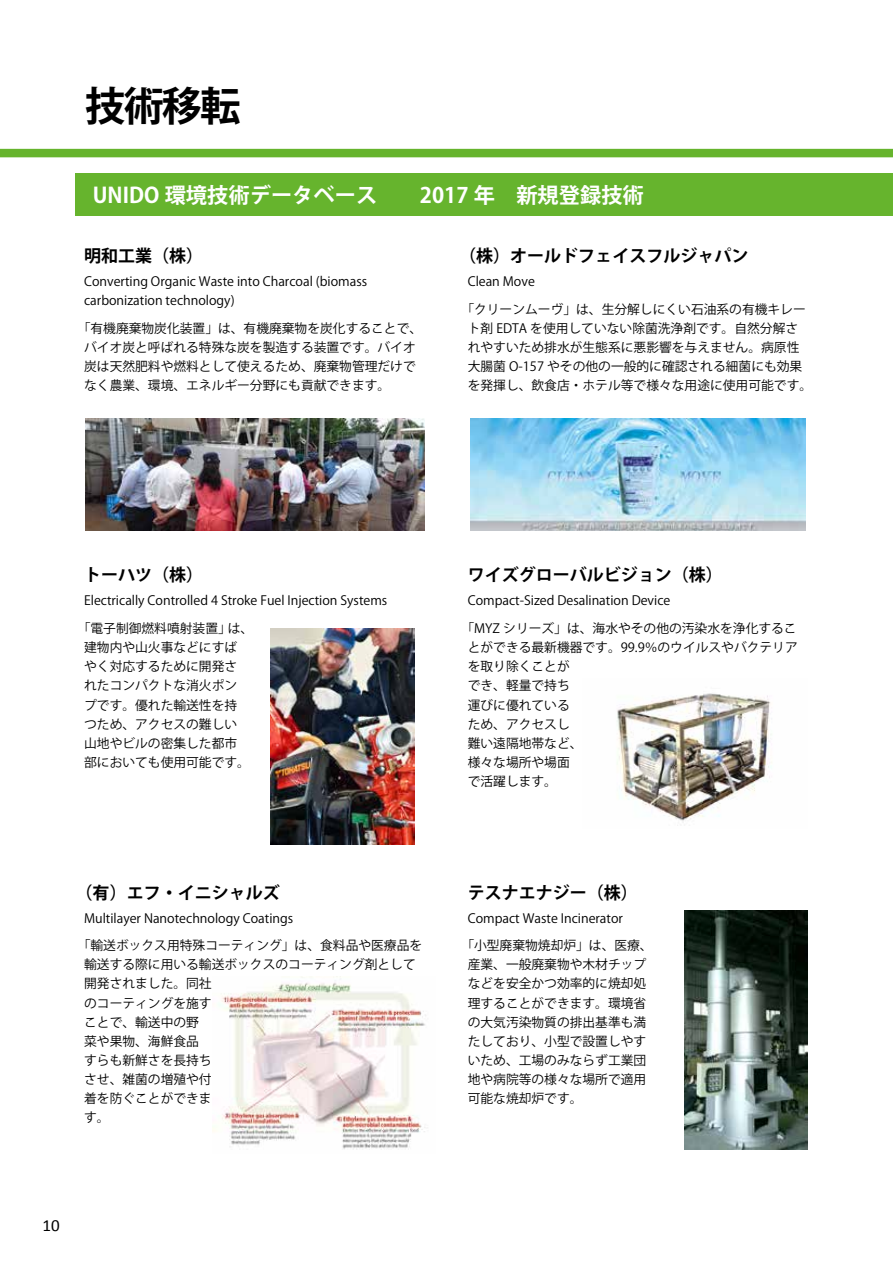
<style>
.page{position:relative;width:893px;height:1263px;background:#fff}
.page>*{position:absolute;margin:0;border:0;box-sizing:border-box;transform-origin:0 0}
.t1{font:700 40.35px "Koz Go Pr 6 N";color:#000}
.t2{font:700 21.3px "Koz Go Pr 6 N";color:#fff}
.t3{font:700 16.95px "Koz Go Pr 6 N";color:#000}
.t4{font:16.95px "Calibri";color:#000}
.t5{font:12.75px/19.2px "Koz Go Pr 6 N";color:#000}
</style>
<div class="page">
<div style="left:76px;top:173px;width:817px;height:43px;background:#66b42d"></div>
<div style="left:0;top:149px;width:893px;height:8px;background:#66b42d"></div>
<img style="left:85px;top:419px;width:339px;height:111px">
<img style="left:470px;top:419px;width:335px;height:111px">
<img style="left:617px;top:693px;width:155px;height:133px">
<img style="left:271px;top:628px;width:144px;height:216px">
<img style="left:213px;top:977px;width:213px;height:173px">
<img style="left:685px;top:911px;width:123px;height:238px">
<h1 class="t1" style="left:85px;top:83px;width:157px">技術移転</h1>
<h2 class="t2" style="left:93px;top:183px;width:553px">UNIDO 環境技術データベース　　2017 年　新規登録技術</h2>
<h3 class="t3" style="left:84px;top:246px;width:121px">明和工業（株）</h3>
<p class="t5" style="left:84px;top:272px;width:285px">Converting Organic Waste into Charcoal (biomass carbonization technology)</p>
<p class="t5" style="left:84px;top:319px;width:340px;text-indent:-6px">「有機廃棄物炭化装置」は、有機廃棄物を炭化することで、バイオ炭と呼ばれる特殊な炭を製造する装置です。バイオ炭は天然肥料や燃料として使えるため、廃棄物管理だけでなく農業、環境、エネルギー分野にも貢献できます。</p>
<h3 class="t3" style="left:459px;top:246px;width:291px">（株）オールドフェイスフルジャパン</h3>
<p class="t5" style="left:461px;top:268px;width:346px;line-height:27.6px;text-indent:6px">Clean Move<br>「クリーンムーヴ」は、生分解しにくい石油系の有機キレー</p>
<p class="t5" style="left:468px;top:319px;width:346px">ト剤 EDTA を使用していない除菌洗浄剤です。自然分解されやすいため排水が生態系に悪影響を与えません。病原性大腸菌 O-157 やその他の一般的に確認される細菌にも効果を発揮し、飲食店・ホテル等で様々な用途に使用可能です。</p>
<h3 class="t3" style="left:84px;top:566px;width:121px">トーハツ（株）</h3>
<p class="t5" style="left:78px;top:587px;width:311px;line-height:27.6px;text-indent:6px">Electrically Controlled 4 Stroke Fuel Injection Systems「電子制御燃料噴射装置」は、</p>
<p class="t5" style="left:84px;top:638px;width:167px">建物内や山火事などにすばやく対応するために開発されたコンパクトな消火ポンプです。優れた輸送性を持つため、アクセスの難しい山地やビルの密集した都市部においても使用可能です。</p>
<h3 class="t3" style="left:76px;top:883px;width:206px">（有）エフ・イニシャルズ</h3>
<p class="t5" style="left:78px;top:904px;width:346px;line-height:27.6px;text-indent:6px">Multilayer Nanotechnology Coatings<br>「輸送ボックス用特殊コーティング」は、食料品や医療品を</p>
<p class="t5" style="left:84px;top:955px;width:333px">輸送する際に用いる輸送ボックスのコーティング剤として開発されました。同社<br>のコーティングを施す<br>ことで、輸送中の野<br>菜や果物、海鮮食品<br>すらも新鮮さを長持ち<br>させ、雑菌の増殖や付<br>着を防ぐことができま<br>す。</p>
<h3 class="t4" style="left:43px;top:1215px;width:19px">10</h3>
<h3 class="t3" style="left:468px;top:566px;width:257px">ワイズグローバルビジョン（株）</h3>
<p class="t5" style="left:461px;top:587px;width:337px;line-height:27.6px;text-indent:6px">Compact-Sized Desalination Device<br>「MYZ シリーズ」は、海水やその他の汚染水を浄化するこ</p>
<p class="t5" style="left:468px;top:638px;width:332px">とができる最新機器です。99.9％のウイルスやバクテリアを取り除くことが<br>でき、軽量で持ち<br>運びに優れている<br>ため、アクセスし<br>難い遠隔地帯など、<br>様々な場所や場面<br>で活躍します。</p>
<h3 class="t3" style="left:468px;top:883px;width:172px">テスナエナジー（株）</h3>
<p class="t5" style="left:461px;top:904px;width:193px;line-height:27.6px;text-indent:6px">Compact Waste Incinerator<br>「小型廃棄物焼却炉」は、医療、</p>
<p class="t5" style="left:468px;top:955px;width:180px;text-align:justify">産業、一般廃棄物や木材チップなどを安全かつ効率的に焼却処理することができます。環境省の大気汚染物質の排出基準も満たしており、小型で設置しやすいため、工場のみならず工業団地や病院等の様々な場所で適用可能な焼却炉です。</p>
</div>
